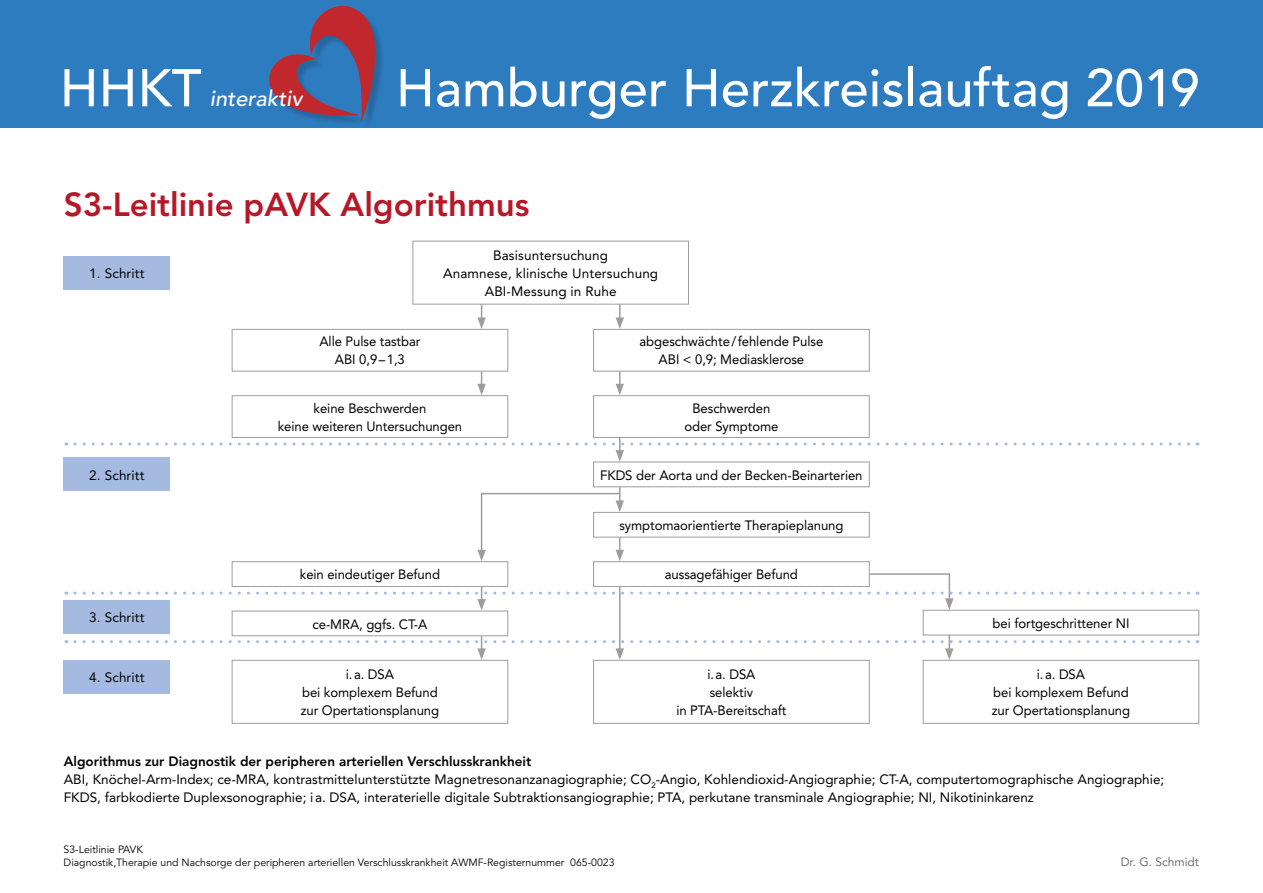
<style>
.page{position:relative;width:1263px;height:893px;background:#fff}
.page>*{position:absolute;margin:0;border:0;box-sizing:border-box;transform-origin:0 0}
.t1{font:500 52.5px "Avenir LT Std";color:#fff}
.t2{font:800 33px "Avenir LT Std";color:#b71828}
.t3{font:italic 500 21.75px "Avenir LT Std";color:#fff}
.t4{font:13.5px/18px "Avenir LT Std";letter-spacing:-.005em;color:#000;text-align:center}
.t5{font:12px "Avenir LT Std";color:#706f6f}
.t6{font:10.5px/13.5px "Avenir LT Std";color:#000}
.s1{font-weight:800}
</style>
<div class="page">
<div style="left:0;top:0;width:1263px;height:128px;background:#2e7cc0"></div>
<div style="left:271px;top:8px;width:114px;height:123px;background:#000;opacity:.18"></div>
<svg style="left:269px;top:5px;width:106px;height:116px"></svg>
<div style="left:412px;top:241px;width:277px;height:64px;border:1px solid #9d9d9c"></div>
<div style="left:232px;top:329px;width:276px;height:43px;border:1px solid #9d9d9c"></div>
<div style="left:232px;top:395px;width:276px;height:43px;border:1px solid #9d9d9c"></div>
<div style="left:593px;top:329px;width:277px;height:43px;border:1px solid #9d9d9c"></div>
<div style="left:593px;top:395px;width:277px;height:43px;border:1px solid #9d9d9c"></div>
<div style="left:593px;top:462px;width:277px;height:25px;border:1px solid #9d9d9c"></div>
<div style="left:593px;top:512px;width:277px;height:25px;border:1px solid #9d9d9c"></div>
<div style="left:593px;top:561px;width:277px;height:26px;border:1px solid #9d9d9c"></div>
<div style="left:923px;top:610px;width:276px;height:25px;border:1px solid #9d9d9c"></div>
<div style="left:232px;top:611px;width:276px;height:25px;border:1px solid #9d9d9c"></div>
<div style="left:232px;top:660px;width:276px;height:64px;border:1px solid #9d9d9c"></div>
<div style="left:923px;top:660px;width:276px;height:64px;border:1px solid #9d9d9c"></div>
<div style="left:593px;top:660px;width:277px;height:64px;border:1px solid #9d9d9c"></div>
<div style="left:232px;top:561px;width:276px;height:26px;border:1px solid #9d9d9c"></div>
<svg style="left:477px;top:305px;width:9px;height:24px"></svg>
<svg style="left:477px;top:372px;width:9px;height:23px"></svg>
<svg style="left:616px;top:305px;width:8px;height:24px"></svg>
<svg style="left:616px;top:372px;width:8px;height:23px"></svg>
<hr style="left:619px;top:587px;width:1px;height:64px;background:#9d9d9c">
<svg style="left:477px;top:487px;width:147px;height:74px"></svg>
<div style="left:64px;top:256px;width:106px;height:33px;background:#a4bae1"></div>
<div style="left:64px;top:458px;width:106px;height:33px;background:#a4bae1"></div>
<div style="left:64px;top:601px;width:106px;height:33px;background:#a4bae1"></div>
<div style="left:64px;top:660px;width:106px;height:33px;background:#a4bae1"></div>
<svg style="left:75px;top:438px;width:1123px;height:24px"></svg>
<svg style="left:75px;top:573px;width:1123px;height:38px"></svg>
<svg style="left:75px;top:635px;width:1123px;height:25px"></svg>
<h1 class="t1" style="left:60px;top:58px;width:143px">HHKT</h1>
<h3 class="t3" style="left:210px;top:86px;width:94px">interaktiv</h3>
<h1 class="t1" style="left:396px;top:58px;width:805px">Hamburger Herzkreislauftag 2019</h1>
<h2 class="t2" style="left:64px;top:185px;width:467px">S3-Leitlinie pAVK Algorithmus</h2>
<p class="t4" style="left:89px;top:264px;width:57px">1. Schritt</p>
<p class="t4" style="left:89px;top:466px;width:57px">2. Schritt</p>
<p class="t4" style="left:89px;top:609px;width:57px">3. Schritt</p>
<p class="t4" style="left:89px;top:668px;width:57px">4. Schritt</p>
<p class="t4" style="left:443px;top:246px;width:217px">Basisuntersuchung<br>Anamnese, klinische Untersuchung<br>ABI-Messung in Ruhe</p>
<p class="t4" style="left:319px;top:333px;width:103px">Alle Pulse tastbar<br>ABI 0,9–1,3</p>
<p class="t4" style="left:278px;top:399px;width:186px">keine Beschwerden<br>keine weiteren Untersuchungen</p>
<p class="t4" style="left:300px;top:566px;width:142px">kein eindeutiger Befund</p>
<p class="t4" style="left:639px;top:333px;width:185px">abgeschwächte/fehlende Pulse<br>ABI &lt; 0,9; Mediasklerose</p>
<p class="t4" style="left:684px;top:399px;width:96px">Beschwerden oder Symptome</p>
<p class="t4" style="left:600px;top:466px;width:264px">FKDS der Aorta und der Becken-Beinarterien</p>
<p class="t4" style="left:619px;top:516px;width:226px">symptomaorientierte Therapieplanung</p>
<p class="t4" style="left:665px;top:566px;width:135px">aussagefähiger Befund</p>
<p class="t4" style="left:313px;top:615px;width:116px">ce-MRA, ggfs. CT-A</p>
<p class="t4" style="left:992px;top:614px;width:138px">bei fortgeschrittener NI</p>
<p class="t4" style="left:301px;top:665px;width:140px">i.a. DSA<br>bei komplexem Befund zur Opertationsplanung</p>
<p class="t4" style="left:992px;top:665px;width:140px">i.a. DSA<br>bei komplexem Befund zur Opertationsplanung</p>
<p class="t4" style="left:676px;top:665px;width:112px">i.a. DSA<br>selektiv<br>in PTA-Bereitschaft</p>
<p class="t4" style="left:64px;top:752px;width:1102px;text-align:left"><span class="s1">Algorithmus zur Diagnostik der peripheren arteriellen Verschlusskrankheit<br></span>ABI, Knöchel-Arm-Index; ce-MRA, kontrastmittelunterstützte Magnetresonanzanagiographie; CO<sub>2</sub>-Angio, Kohlendioxid-Angiographie; CT-A, computertomographische Angiographie;<br>FKDS, farbkodierte Duplexsonographie; ia. DSA, interaterielle digitale Subtraktionsangiographie; PTA, perkutane transminale Angiographie; NI, Nikotininkarenz</p>
<p class="t6" style="left:64px;top:842px;width:552px">S3-Leitlinie PAVK<br>Diagnostik,Therapie und Nachsorge der peripheren arteriellen Verschlusskrankheit AWMF-Registernummer 065-0023</p>
<p class="t5" style="left:1121px;top:854px;width:80px">Dr. G. Schmidt</p>
</div>
